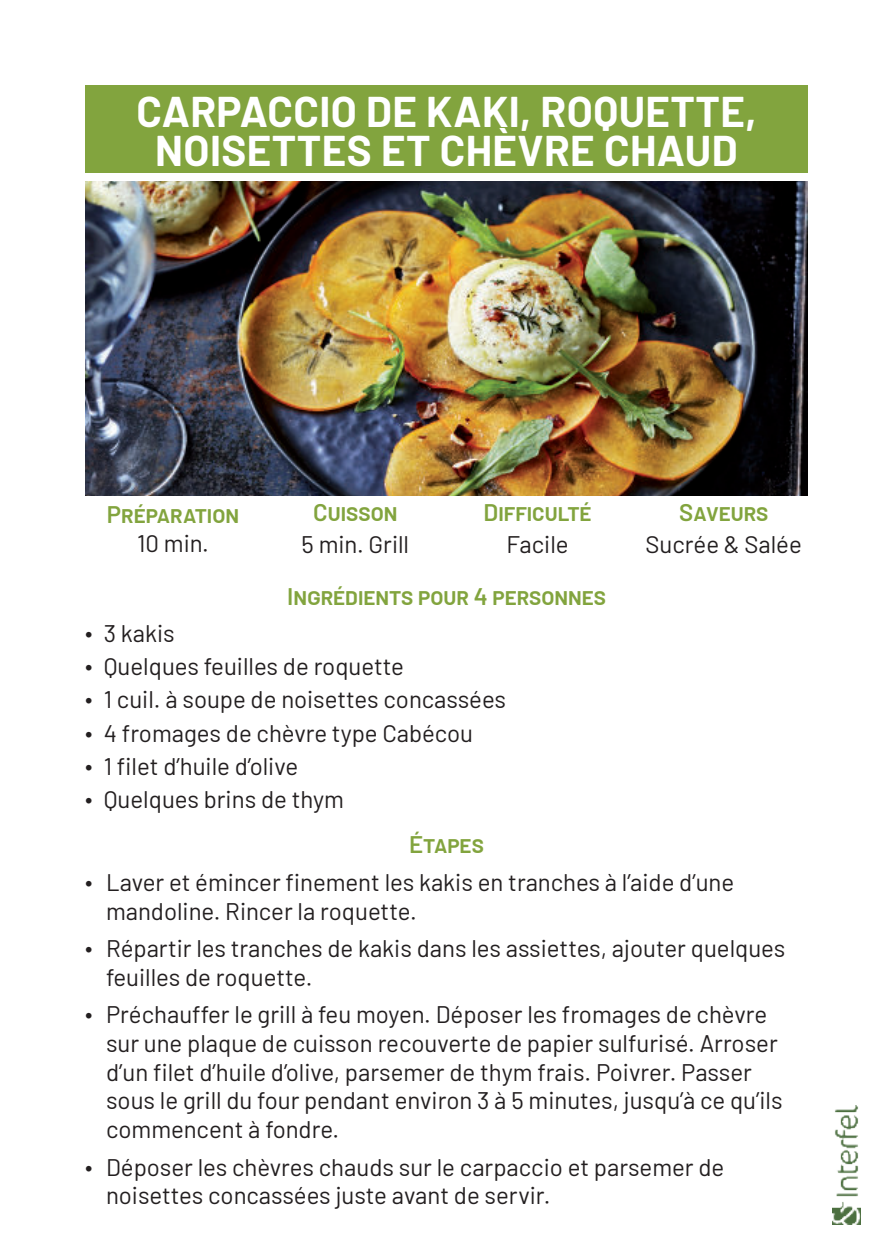
<style>
.page{position:relative;width:893px;height:1259px;background:#fff}
.page>*{position:absolute;margin:0;border:0;box-sizing:border-box;transform-origin:0 0}
.t1{font:700 42px/39px "Barlow";letter-spacing:.01em;color:#fff;text-align:center}
.t2{font:24px/28.8px "Barlow";color:#231f20}
.t3{font:600 24px "Barlow";color:#82a43e}
</style>
<div class="page">
<div style="left:85px;top:85px;width:723px;height:87px;background:#82a43e"></div>
<img style="left:832px;top:1106px;width:28px;height:119px">
<img style="left:85px;top:181px;width:723px;height:315px">
<h1 class="t1" style="left:136px;top:95px;width:622px">CARPACCIO DE KAKI, ROQUETTE,<br>NOISETTES ET CHÈVRE CHAUD</h1>
<p class="t3" style="left:107px;top:496px;width:134px">Préparation</p>
<p class="t2" style="left:137px;top:531px;width:73px">10 min.</p>
<p class="t3" style="left:313px;top:495px;width:86px">Cuisson</p>
<p class="t2" style="left:302px;top:533px;width:109px">5 min. Grill</p>
<p class="t3" style="left:484px;top:495px;width:110px">Difficulté</p>
<p class="t2" style="left:507px;top:533px;width:64px">Facile</p>
<p class="t3" style="left:679px;top:495px;width:91px">Saveurs</p>
<p class="t2" style="left:646px;top:533px;width:158px">Sucrée &amp; Salée</p>
<p class="t3" style="left:287px;top:579px;width:320px">Ingrédients pour 4 personnes</p>
<p class="t2" style="left:85px;top:615px;width:423px;line-height:33px">∙ 3 kakis<br>∙ Quelques feuilles de roquette<br>∙ 1 cuil. à soupe de noisettes concassées ∙ 4 fromages de chèvre type Cabécou<br>∙ 1 filet d’huile d’olive<br>∙ Quelques brins de thym</p>
<p class="t3" style="left:409px;top:827px;width:76px">Étapes</p>
<p class="t2" style="left:106px;top:866px;width:630px;text-indent:-21px">∙ Laver et émincer finement les kakis en tranches à l’aide d’une mandoline. Rincer la roquette.</p>
<p class="t2" style="left:106px;top:932px;width:681px;text-indent:-21px">∙ Répartir les tranches de kakis dans les assiettes, ajouter quelques feuilles de roquette.</p>
<p class="t2" style="left:106px;top:998px;width:678px;text-indent:-21px">∙ Préchauffer le grill à feu moyen. Déposer les fromages de chèvre sur une plaque de cuisson recouverte de papier sulfurisé. Arroser d’un filet d’huile d’olive, parsemer de thym frais. Poivrer. Passer sous le grill du four pendant environ 3 à 5 minutes, jusqu’à ce qu’ils commencent à fondre.</p>
<p class="t2" style="left:106px;top:1150px;width:620px;text-indent:-21px">∙ Déposer les chèvres chauds sur le carpaccio et parsemer de noisettes concassées juste avant de servir.</p>
</div>
